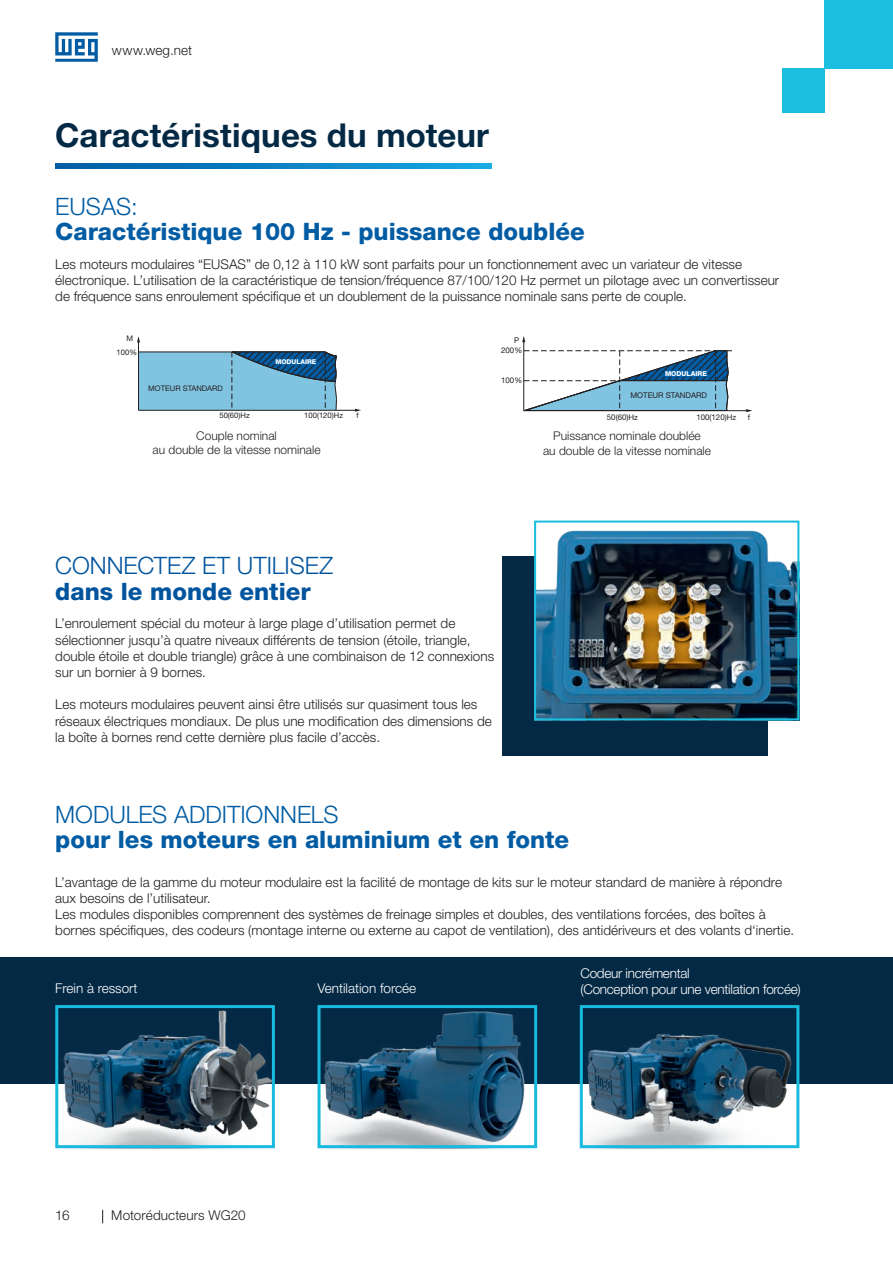
<style>
.page{position:relative;width:893px;height:1263px;background:#fff}
.page>*{position:absolute;margin:0;border:0;box-sizing:border-box;transform-origin:0 0}
.t1{font:700 33px "Helvetica Neue LT Pro";letter-spacing:.005em;color:#042945}
.t2{font:800 24px "Helvetica Neue LT Pro";color:#015ca3}
.t3{font:300 24px "Helvetica Neue LT Pro";color:#015ca3}
.t4{font:300 24px "Helvetica Neue LT Pro";letter-spacing:-.005em;color:#00549e}
.t5{font:800 24px "Helvetica Neue LT Pro";color:#00549e}
.t6{font:300 13.5px/16.2px "Helvetica Neue LT Pro";color:#231f20}
.t7{font:300 13.5px/16.2px "Helvetica Neue LT Pro";letter-spacing:-.02em;color:#fff}
.t8{font:300 13.5px "Helvetica Neue LT Pro";color:#fff}
.t9{font:300 12px/14.4px "Helvetica Neue LT Pro";color:#231f20;text-align:center}
.t10{font:7.8px/10.8px "Helvetica Neue LT Pro";color:#231f20}
.t11{font:7.65px/13.2px "Helvetica Neue LT Pro";color:#231f20}
.t12{font:7.35px "Helvetica Neue LT Pro";color:#231f20}
.t13{font:800 6.75px "Helvetica Neue LT Pro";color:#fff}
.t14{font:800 6.6px "Helvetica Neue LT Pro";color:#fff}
</style>
<div class="page">
<svg style="left:55px;top:32px;width:43px;height:30px"></svg>
<svg style="left:102px;top:1210px;width:1px;height:13px"></svg>
<div style="left:0;top:957px;width:893px;height:127px;background:#042945"></div>
<img style="left:63px;top:1010px;width:208px;height:134px">
<div style="left:55px;top:1005px;width:220px;height:143px;border:3px solid #18bade"></div>
<img style="left:584px;top:1034px;width:208px;height:110px">
<div style="left:580px;top:1005px;width:219px;height:143px;border:3px solid #18bade"></div>
<img style="left:322px;top:1011px;width:203px;height:133px">
<div style="left:318px;top:1005px;width:219px;height:143px;border:3px solid #18bade"></div>
<div style="left:502px;top:556px;width:265px;height:200px;background:#042945"></div>
<img style="left:537px;top:530px;width:259px;height:187px">
<div style="left:534px;top:521px;width:265px;height:199px;border:2px solid #1cbfdf"></div>
<div style="left:825px;top:0;width:68px;height:68px;background:#1cbfdf"></div>
<svg style="left:55px;top:163px;width:436px;height:6px;background:#0a82c1"></svg>
<div style="left:139px;top:352px;width:93px;height:58px;background:#81c4e2"></div>
<hr style="left:139px;top:410px;width:216px;height:1px;background:#231f20">
<hr style="left:139px;top:351px;width:186px;height:1px;background:#231f20">
<hr style="left:138px;top:341px;width:1px;height:69px;background:#231f20">
<svg style="left:137px;top:336px;width:3px;height:6px"></svg>
<svg style="left:355px;top:409px;width:6px;height:3px"></svg>
<svg style="left:231px;top:351px;width:106px;height:60px;background:#5a97ba"></svg>
<hr style="left:524px;top:410px;width:225px;height:1px;background:#231f20">
<hr style="left:523px;top:341px;width:1px;height:70px;background:#231f20">
<svg style="left:522px;top:336px;width:3px;height:6px"></svg>
<svg style="left:746px;top:409px;width:6px;height:3px"></svg>
<svg style="left:523px;top:350px;width:209px;height:62px"></svg>
<div style="left:783px;top:68px;width:42px;height:45px;background:#1cbfdf"></div>
<p class="t6" style="left:112px;top:42px;width:82px">www.weg.net</p>
<h1 class="t1" style="left:55px;top:114px;width:435px">Caractéristiques du moteur</h1>
<h2 class="t3" style="left:55px;top:192px;width:84px">EUSAS:</h2>
<h2 class="t2" style="left:55px;top:218px;width:531px">Caractéristique 100 Hz - puissance doublée</h2>
<p class="t6" style="left:55px;top:256px;width:725px">Les moteurs modulaires “EUSAS” de 0,12 à 110 kW sont parfaits pour un fonctionnement avec un variateur de vitesse électronique. L’utilisation de la caractéristique de tension/fréquence 87/100/120 Hz permet un pilotage avec un convertisseur de fréquence sans enroulement spécifique et un doublement de la puissance nominale sans perte de couple.</p>
<p class="t11" style="left:117px;top:332px;width:22px;text-indent:10px">M<br>100%</p>
<p class="t11" style="left:148px;top:381px;width:76px">MOTEUR STANDARD</p>
<p class="t14" style="left:275px;top:358px;width:43px">MODULAIRE</p>
<p class="t11" style="left:219px;top:409px;width:32px">50(60)Hz</p>
<p class="t11" style="left:304px;top:409px;width:40px">100(120)Hz</p>
<p class="t12" style="left:356px;top:411px;width:4px">f</p>
<p class="t10" style="left:501px;top:334px;width:23px;text-indent:13px">P<br>200%</p>
<p class="t10" style="left:501px;top:374px;width:23px">100%</p>
<p class="t13" style="left:665px;top:369px;width:44px">MODULAIRE</p>
<p class="t10" style="left:630px;top:390px;width:78px">MOTEUR STANDARD</p>
<p class="t10" style="left:607px;top:411px;width:33px">50(60)Hz</p>
<p class="t10" style="left:696px;top:411px;width:41px">100(120)Hz</p>
<p class="t9" style="left:153px;top:428px;width:170px">Couple nominal<br>au double de la vitesse nominale</p>
<p class="t9" style="left:543px;top:428px;width:170px">Puissance nominale doublée<br>au double de la vitesse nominale</p>
<p class="t10" style="left:748px;top:411px;width:4px">f</p>
<h2 class="t4" style="left:55px;top:551px;width:279px">CONNECTEZ ET UTILISEZ</h2>
<h2 class="t5" style="left:55px;top:577px;width:257px">dans le monde entier</h2>
<p class="t6" style="left:55px;top:615px;width:440px">L’enroulement spécial du moteur à large plage d’utilisation permet de sélectionner jusqu’à quatre niveaux différents de tension (étoile, triangle, double étoile et double triangle) grâce à une combinaison de 12 connexions sur un bornier à 9 bornes.</p>
<p class="t6" style="left:55px;top:696px;width:438px">Les moteurs modulaires peuvent ainsi être utilisés sur quasiment tous les réseaux électriques mondiaux. De plus une modification des dimensions de la boîte à bornes rend cette dernière plus facile d’accès.</p>
<h2 class="t3" style="left:55px;top:800px;width:285px">MODULES ADDITIONNELS</h2>
<h2 class="t2" style="left:55px;top:825px;width:515px">pour les moteurs en aluminium et en fonte</h2>
<p class="t6" style="left:55px;top:873px;width:740px">L’avantage de la gamme du moteur modulaire est la facilité de montage de kits sur le moteur standard de manière à répondre aux besoins de l’utilisateur.<br>Les modules disponibles comprennent des systèmes de freinage simples et doubles, des ventilations forcées, des boîtes à bornes spécifiques, des codeurs (montage interne ou externe au capot de ventilation), des antidériveurs et des volants d‘inertie.</p>
<p class="t8" style="left:55px;top:980px;width:84px">Frein à ressort</p>
<p class="t8" style="left:318px;top:980px;width:100px">Ventilation forcée</p>
<p class="t6" style="left:55px;top:1207px;width:16px">16</p>
<p class="t6" style="left:111px;top:1207px;width:136px">Motoréducteurs WG20</p>
<p class="t7" style="left:580px;top:964px;width:222px">Codeur incrémental<br>(Conception pour une ventilation forcée)</p>
</div>
